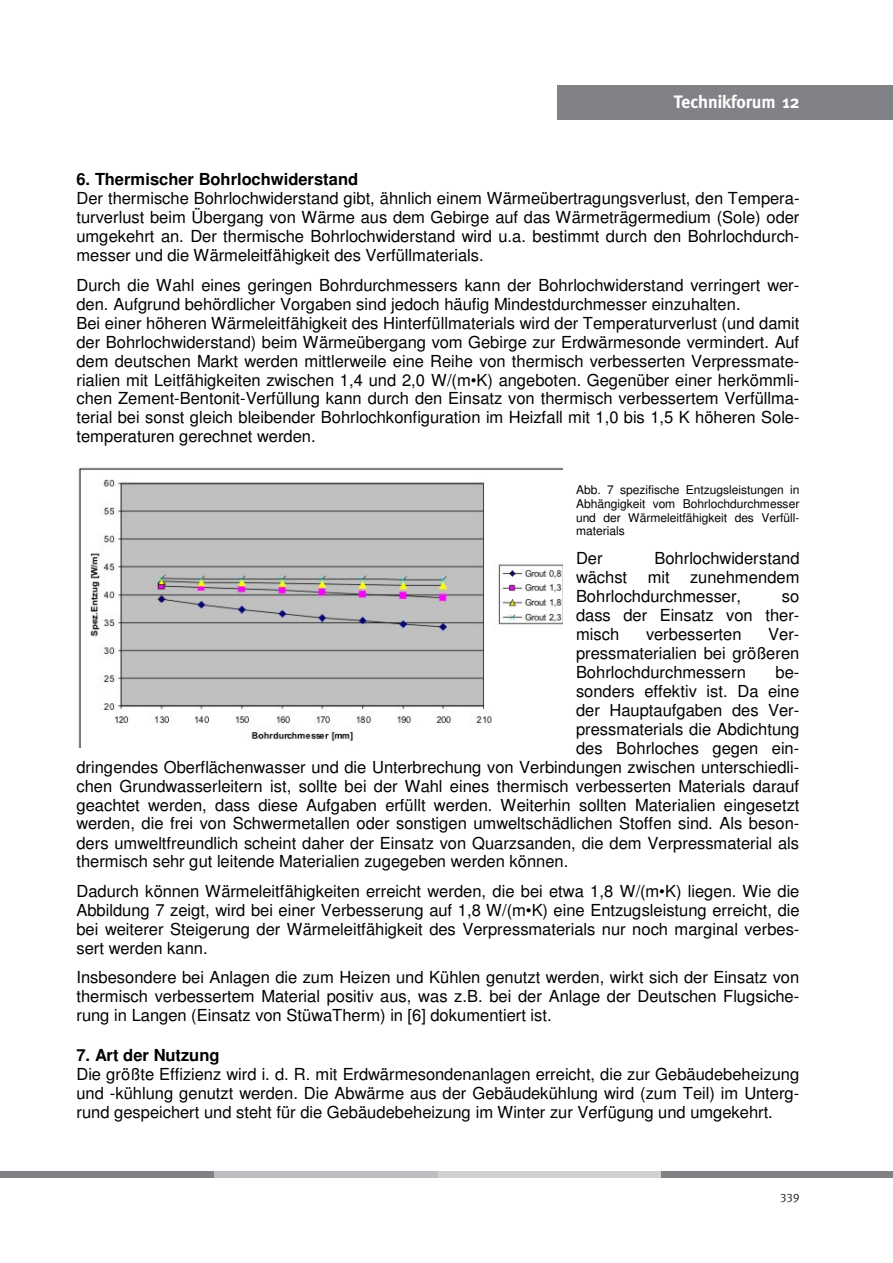
<style>
.page{position:relative;width:893px;height:1263px;background:#fff}
.page>*{position:absolute;margin:0;border:0;box-sizing:border-box;transform-origin:0 0}
.t1{font:700 18px "Meta";color:#fff}
.t2{font:16.5px/18.9px "Helvetica";color:#000;text-align:justify}
.t3{font:700 16.5px "Helvetica";color:#000}
.t4{font:12px/13.8px "Helvetica";letter-spacing:-.005em;color:#000;text-align:justify}
.t5{font:12px "Meta";color:#231f20}
</style>
<div class="page">
<div style="left:557px;top:85px;width:336px;height:34px;background:#808285"></div>
<div style="left:0;top:1171px;width:215px;height:7px;background:#808285"></div>
<div style="left:215px;top:1171px;width:223px;height:7px;background:#bcbdc0"></div>
<div style="left:438px;top:1171px;width:223px;height:7px;background:#d1d2d4"></div>
<div style="left:661px;top:1171px;width:232px;height:7px;background:#808285"></div>
<img style="left:78px;top:467px;width:485px;height:281px">
<p class="t1" style="left:674px;top:91px;width:127px">Technikforum 12</p>
<p class="t3" style="left:76px;top:173px;width:283px">6. Thermischer Bohrlochwiderstand</p>
<p class="t2" style="left:76px;top:189px;width:725px">Der thermische Bohrlochwiderstand gibt, ähnlich einem Wärmeübertragungsverlust, den Tempera&shy;turverlust beim Übergang von Wärme aus dem Gebirge auf das Wärmeträgermedium (Sole) oder umgekehrt an. Der thermische Bohrlochwiderstand wird u.a. bestimmt durch den Bohrlochdurch&shy;messer und die Wärmeleitfähigkeit des Verfüllmaterials.</p>
<p class="t2" style="left:76px;top:275px;width:725px;text-align:left">Durch die Wahl eines geringen Bohrdurchmessers kann der Bohrlochwiderstand verringert wer&shy;den. Aufgrund behördlicher Vorgaben sind jedoch häufig Mindestdurchmesser einzuhalten.<br>Bei einer höheren Wärmeleitfähigkeit des Hinterfüllmaterials wird der Temperaturverlust (und damit der Bohrlochwiderstand) beim Wärmeübergang vom Gebirge zur Erdwärmesonde vermindert. Auf dem deutschen Markt werden mittlerweile eine Reihe von thermisch verbesserten Verpressmate&shy;rialien mit Leitfähigkeiten zwischen 1,4 und 2,0 W/(m•K) angeboten. Gegenüber einer herkömmli&shy;chen Zement-Bentonit-Verfüllung kann durch den Einsatz von thermisch verbessertem Verfüllma&shy;terial bei sonst gleich bleibender Bohrlochkonfiguration im Heizfall mit 1,0 bis 1,5 K höheren Sole&shy;temperaturen gerechnet werden.</p>
<p class="t4" style="left:576px;top:483px;width:225px">Abb. 7 spezifische Entzugsleistungen in Abhängigkeit vom Bohrlochdurchmesser und der Wärmeleitfähigkeit des Verfüll&shy;materials</p>
<p class="t2" style="left:576px;top:548px;width:28px">Der</p>
<p class="t2" style="left:576px;top:548px;width:225px;text-indent:78px">Bohrlochwiderstand wächst mit zunehmendem Bohrlochdurchmesser,</p>
<p class="t2" style="left:576px;top:586px;width:225px;text-indent:206px">so dass der Einsatz von ther&shy;misch</p>
<p class="t2" style="left:576px;top:624px;width:225px;text-indent:192px">Ver&shy;pressmaterialien bei größeren Bohrlochdurchmessern</p>
<p class="t2" style="left:646px;top:624px;width:97px">verbesserten</p>
<p class="t2" style="left:776px;top:662px;width:25px">be-</p>
<p class="t2" style="left:576px;top:681px;width:225px">sonders effektiv ist. Da eine</p>
<p class="t2" style="left:576px;top:700px;width:225px">der Hauptaufgaben des Ver-</p>
<p class="t2" style="left:576px;top:719px;width:225px">pressmaterials die Abdichtung</p>
<p class="t2" style="left:576px;top:738px;width:225px">des Bohrloches gegen ein-</p>
<p class="t2" style="left:76px;top:757px;width:724px">dringendes Oberflächenwasser und die Unterbrechung von Verbindungen zwischen unterschiedli-</p>
<p class="t2" style="left:76px;top:776px;width:724px">chen Grundwasserleitern ist, sollte bei der Wahl eines thermisch verbesserten Materials darauf</p>
<p class="t2" style="left:76px;top:795px;width:724px">geachtet werden, dass diese Aufgaben erfüllt werden. Weiterhin sollten Materialien eingesetzt</p>
<p class="t2" style="left:76px;top:814px;width:724px">werden, die frei von Schwermetallen oder sonstigen umweltschädlichen Stoffen sind. Als beson-</p>
<p class="t2" style="left:76px;top:833px;width:724px">ders umweltfreundlich scheint daher der Einsatz von Quarzsanden, die dem Verpressmaterial als</p>
<p class="t2" style="left:76px;top:852px;width:493px">thermisch sehr gut leitende Materialien zugegeben werden können.</p>
<p class="t2" style="left:76px;top:881px;width:725px">Dadurch können Wärmeleitfähigkeiten erreicht werden, die bei etwa 1,8 W/(m•K) liegen. Wie die Abbildung 7 zeigt, wird bei einer Verbesserung auf 1,8 W/(m•K) eine Entzugsleistung erreicht, die bei weiterer Steigerung der Wärmeleitfähigkeit des Verpressmaterials nur noch marginal verbes&shy;sert werden kann.</p>
<p class="t2" style="left:76px;top:967px;width:724px">Insbesondere bei Anlagen die zum Heizen und Kühlen genutzt werden, wirkt sich der Einsatz von thermisch verbessertem Material positiv aus, was z.B. bei der Anlage der Deutschen Flugsiche&shy;rung in Langen (Einsatz von StüwaTherm) in [6] dokumentiert ist.</p>
<p class="t3" style="left:76px;top:1048px;width:145px">7. Art der Nutzung</p>
<p class="t2" style="left:76px;top:1064px;width:724px">Die größte Effizienz wird i. d. R. mit Erdwärmesondenanlagen erreicht, die zur Gebäudebeheizung und -kühlung genutzt werden. Die Abwärme aus der Gebäudekühlung wird (zum Teil) im Unterg&shy;rund gespeichert und steht für die Gebäudebeheizung im Winter zur Verfügung und umgekehrt.</p>
<p class="t5" style="left:780px;top:1189px;width:21px">339</p>
</div>
